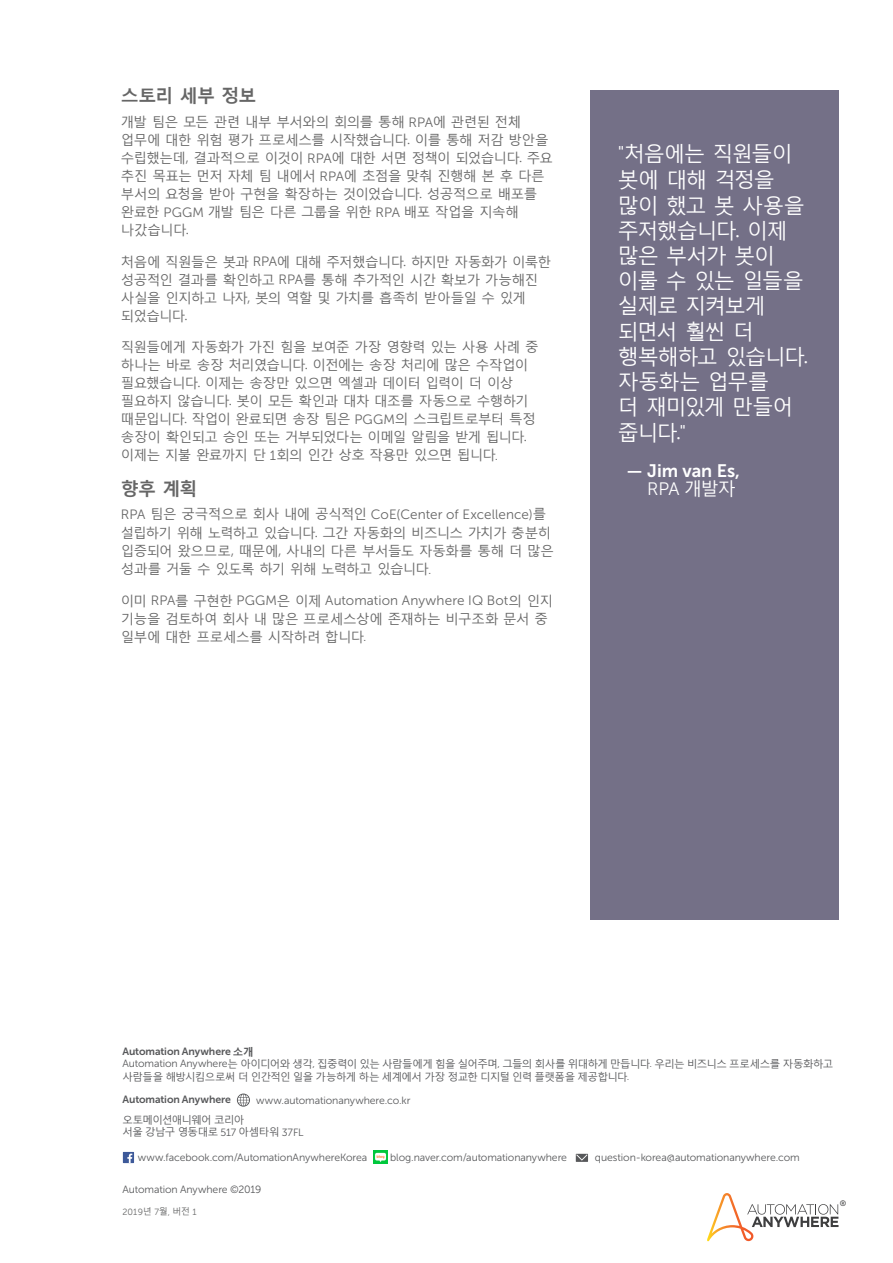
<style>
.page{position:relative;width:893px;height:1263px;background:#fff}
.page>*{position:absolute;margin:0;border:0;box-sizing:border-box;transform-origin:0 0}
.Quote__Text{font:21px/25.3px "Malgun Gothic";letter-spacing:-.06em;color:#fff}
.Quote__Text-2{font:18px/18px "Museo Sans 700";letter-spacing:-.005em;color:#fff;text-align:right}
.Paragraph_Style_1{font:700 18px "Malgun Gothic";letter-spacing:-.05em;color:#666}
.t1{font:13.5px/18px "Malgun Gothic";letter-spacing:-.045em;color:#666}
.Boilerplate{font:10.5px "Museo Sans 300";letter-spacing:-.005em;color:#57585a}
.Boilerplate-2{font:10.5px/13.2px "Malgun Gothic";letter-spacing:-.055em;color:#57585a}
.Boilerplate-3{font:10.5px "Museo Sans 700";letter-spacing:-.01em;color:#57585a}
.Sidebar{font:9px "Museo Sans 300";color:#676868}
.t2{font:7.95px "Museo Sans 500";color:#3e3e3f}
.s1{font-family:"Museo Sans 300"}
.s2{font-family:"Malgun Gothic"}
.s3{font-family:"Malgun Gothic";font-weight:700}
</style>
<div class="page">
<svg style="left:707px;top:1193px;width:131px;height:48px"></svg>
<div style="left:591px;top:90px;width:248px;height:830px;background:#747087"></div>
<svg style="left:576px;top:1154px;width:12px;height:8px"></svg>
<div style="left:123px;top:1152px;width:11px;height:11px;background:#3d5999"></div>
<svg style="left:127px;top:1153px;width:5px;height:10px"></svg>
<svg style="left:374px;top:1150px;width:13px;height:13px"></svg>
<svg style="left:237px;top:1093px;width:13px;height:13px"></svg>
<p class="Paragraph_Style_1" style="left:121px;top:84px;width:137px">스토리 세부 정보</p>
<p class="t1" style="left:121px;top:113px;width:433px">개발 팀은 모든 관련 내부 부서와의 회의를 통해 <span class="s1">RPA</span>에 관련된 전체 업무에 대한 위험 평가 프로세스를 시작했습니다. 이를 통해 저감 방안을 수립했는데, 결과적으로 이것이 <span class="s1">RPA</span>에 대한 서면 정책이 되었습니다. 주요 추진 목표는 먼저 자체 팀 내에서 <span class="s1">RPA</span>에 초점을 맞춰 진행해 본 후 다른 부서의 요청을 받아 구현을 확장하는 것이었습니다. 성공적으로 배포를 완료한 <span class="s1">PGGM</span> 개발 팀은 다른 그룹을 위한 <span class="s1">RPA</span> 배포 작업을 지속해 나갔습니다.</p>
<p class="t1" style="left:121px;top:252px;width:432px">처음에 직원들은 봇과 <span class="s1">RPA</span>에 대해 주저했습니다. 하지만 자동화가 이룩한 성공적인 결과를 확인하고 <span class="s1">RPA</span>를 통해 추가적인 시간 확보가 가능해진 사실을 인지하고 나자, 봇의 역할 및 가치를 흡족히 받아들일 수 있게 되었습니다.</p>
<p class="t1" style="left:121px;top:338px;width:419px">직원들에게 자동화가 가진 힘을 보여준 가장 영향력 있는 사용 사례 중 하나는 바로 송장 처리였습니다. 이전에는 송장 처리에 많은 수작업이 필요했습니다. 이제는 송장만 있으면 엑셀과 데이터 입력이 더 이상 필요하지 않습니다. 봇이 모든 확인과 대차 대조를 자동으로 수행하기 때문입니다. 작업이 완료되면 송장 팀은 <span class="s1">PGGM</span>의 스크립트로부터 특정 송장이 확인되고 승인 또는 거부되었다는 이메일 알림을 받게 됩니다. 이제는 지불 완료까지 단 <span class="s1">1</span>회의 인간 상호 작용만 있으면 됩니다<span class="s1">.</span></p>
<p class="Paragraph_Style_1" style="left:121px;top:477px;width:78px">향후 계획</p>
<p class="t1" style="left:121px;top:505px;width:434px"><span class="s1">RPA</span> 팀은 궁극적으로 회사 내에 공식적인 <span class="s1">CoE(Center of Excellence)</span>를 설립하기 위해 노력하고 있습니다. 그간 자동화의 비즈니스 가치가 충분히 입증되어 왔으므로, 때문에, 사내의 다른 부서들도 자동화를 통해 더 많은 성과를 거둘 수 있도록 하기 위해 노력하고 있습니다<span class="s1">.</span></p>
<p class="t1" style="left:121px;top:592px;width:434px">이미 <span class="s1">RPA</span>를 구현한 <span class="s1">PGGM</span>은 이제 <span class="s1">Automation Anywhere IQ Bot</span>의 인지 기능을 검토하여 회사 내 많은 프로세스상에 존재하는 비구조화 문서 중 일부에 대한 프로세스를 시작하려 합니다<span class="s1">.</span></p>
<p class="Quote__Text" style="left:618px;top:140px;width:192px"><span class="s1">"</span>처음에는 직원들이 봇에 대해 걱정을 많이 했고 봇 사용을 주저했습니다. 이제 많은 부서가 봇이 이룰 수 있는 일들을 실제로 지켜보게 되면서 훨씬 더 행복해하고 있습니다. 자동화는 업무를<br>더 재미있게 만들어 줍니다.<span class="s1">"</span></p>
<p class="Quote__Text-2" style="left:626px;top:461px;width:115px">— Jim van Es,<br><span class="s1">RPA</span> <span class="s2">개발자</span></p>
<p class="Boilerplate-3" style="left:122px;top:1045px;width:133px">Automation Anywhere <span class="s3">소개</span></p>
<p class="Boilerplate-2" style="left:122px;top:1056px;width:712px"><span class="s1">Automation Anywhere</span>는 아이디어와 생각<span class="s1">,</span> 집중력이 있는 사람들에게 힘을 실어주며<span class="s1">,</span> 그들의 회사를 위대하게 만듭니다<span class="s1">.</span> 우리는 비즈니스 프로세스를 자동화하고 사람들을 해방시킴으로써 더 인간적인 일을 가능하게 하는 세계에서 가장 정교한 디지털 인력 플랫폼을 제공합니다<span class="s1">.</span></p>
<p class="Boilerplate-3" style="left:122px;top:1093px;width:110px">Automation Anywhere</p>
<p class="Boilerplate" style="left:256px;top:1094px;width:156px">www.automationanywhere.co.kr</p>
<p class="Boilerplate-2" style="left:122px;top:1112px;width:123px">오토메이션애니웨어 코리아</p>
<p class="Boilerplate-2" style="left:122px;top:1125px;width:183px">서울 강남구 영동대로 <span class="s1">517</span> 아셈타워 <span class="s1">37FL</span></p>
<p class="Boilerplate" style="left:138px;top:1151px;width:231px">www.facebook.com/AutomationAnywhereKorea</p>
<p class="Boilerplate" style="left:390px;top:1151px;width:178px">blog.naver.com/automationanywhere</p>
<p class="Boilerplate" style="left:595px;top:1151px;width:206px">question-korea@automationanywhere.com</p>
<p class="Boilerplate" style="left:122px;top:1183px;width:141px">Automation Anywhere ©2019</p>
<p class="Sidebar" style="left:122px;top:1207px;width:76px">2019<span class="s2">년</span> 7<span class="s2">월</span>, <span class="s2">버전</span> 1</p>
<p class="t2" style="left:840px;top:1199px;width:8px">®</p>
</div>
